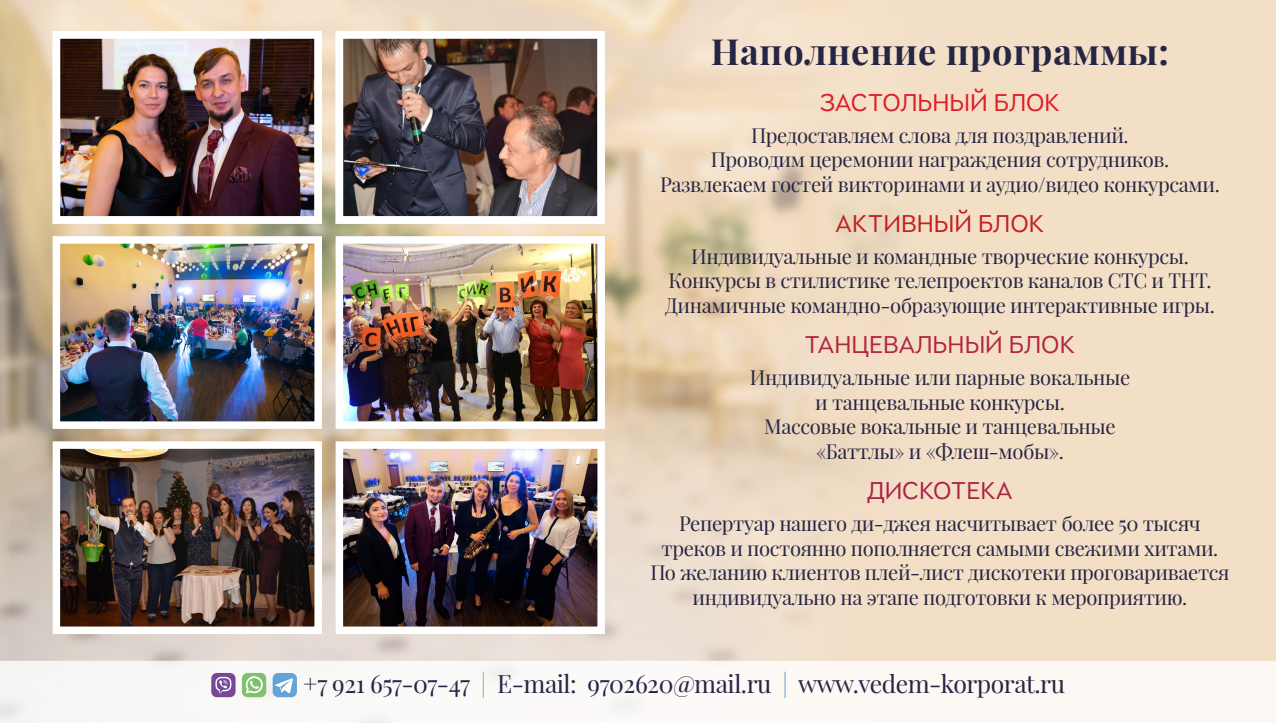
<style>
.page{position:relative;width:1276px;height:723px;background:#fff}
.page>*{position:absolute;margin:0;border:0;box-sizing:border-box;transform-origin:0 0}
.t1{font:700 36.15px "Playfair Display";letter-spacing:.02em;color:#262544}
.t2{font:25.95px "Littera Plain";color:#b2263e}
.t3{font:25.95px "Littera Plain";color:#de1d24}
.t4{font:25.95px "Littera Plain";color:#c41e25}
.t5{font:25.95px "Littera Plain";color:#aa2246}
.t6{font:24.75px "Playfair Display";letter-spacing:-.02em;color:#262544}
.t7{font:20.25px/24.6px "Playfair Display";letter-spacing:-.02em;color:#262544;text-align:center}
.s1{color:#7fc16d}
.s2{color:#64a3d7}
</style>
<div class="page">
<img style="left:0;top:0;width:1276px;height:723px">
<img style="left:62px;top:245px;width:251px;height:175px">
<img style="left:345px;top:245px;width:251px;height:175px">
<img style="left:62px;top:40px;width:251px;height:175px">
<img style="left:345px;top:40px;width:251px;height:175px">
<img style="left:62px;top:450px;width:251px;height:175px">
<img style="left:345px;top:450px;width:251px;height:175px">
<div style="left:273px;top:673px;width:24px;height:24px;background:#64a3d7;border-radius:6px"></div>
<svg style="left:275px;top:678px;width:18px;height:15px"></svg>
<div style="left:211px;top:673px;width:24px;height:24px;background:#784898;border-radius:6px"></div>
<svg style="left:215px;top:676px;width:16px;height:17px"></svg>
<div style="left:242px;top:673px;width:24px;height:24px;background:#7fc16d;border-radius:6px"></div>
<svg style="left:246px;top:676px;width:17px;height:17px"></svg>
<div style="left:53px;top:31px;width:269px;height:193px;border:8px solid #fff"></div>
<div style="left:336px;top:31px;width:269px;height:193px;border:8px solid #fff"></div>
<div style="left:53px;top:236px;width:269px;height:193px;border:8px solid #fff"></div>
<div style="left:336px;top:236px;width:269px;height:193px;border:8px solid #fff"></div>
<div style="left:53px;top:441px;width:269px;height:193px;border:8px solid #fff"></div>
<div style="left:336px;top:441px;width:269px;height:193px;border:8px solid #fff"></div>
<h1 class="t1" style="left:711px;top:28px;width:460px">Наполнение программы:</h1>
<p class="t3" style="left:819px;top:87px;width:242px">ЗАСТОЛЬНЫЙ БЛОК</p>
<p class="t7" style="left:660px;top:123px;width:561px">Предоставляем слова для поздравлений.<br>Проводим церемонии награждения сотрудников.<br>Развлекаем гостей викторинами и аудио/видео конкурсами.</p>
<p class="t4" style="left:835px;top:208px;width:211px">АКТИВНЫЙ БЛОК</p>
<p class="t7" style="left:665px;top:244px;width:551px">Индивидуальные и командные творческие конкурсы.<br>Конкурсы в стилистике телепроектов каналов СТС и ТНТ.<br>Динамичные командно-образующие интерактивные игры.</p>
<p class="t2" style="left:804px;top:330px;width:272px">ТАНЦЕВАЛЬНЫЙ БЛОК</p>
<p class="t7" style="left:749px;top:365px;width:382px">Индивидуальные или парные вокальные и танцевальные конкурсы.<br>Массовые вокальные и танцевальные «Баттлы» и «Флеш-мобы».</p>
<p class="t5" style="left:867px;top:475px;width:147px">ДИСКОТЕКА</p>
<p class="t7" style="left:650px;top:511px;width:581px">Репертуар нашего ди-джея насчитывает более 50 тысяч треков и постоянно пополняется самыми свежими хитами.<br>По желанию клиентов плей-лист дискотеки проговаривается индивидуально на этапе подготовки к мероприятию.</p>
<p class="t6" style="left:303px;top:668px;width:763px">+7 921 657-07-47 <span class="s1">|</span> E-mail: 9702620@mail.ru <span class="s2">|</span> www.vedem-korporat.ru</p>
</div>
